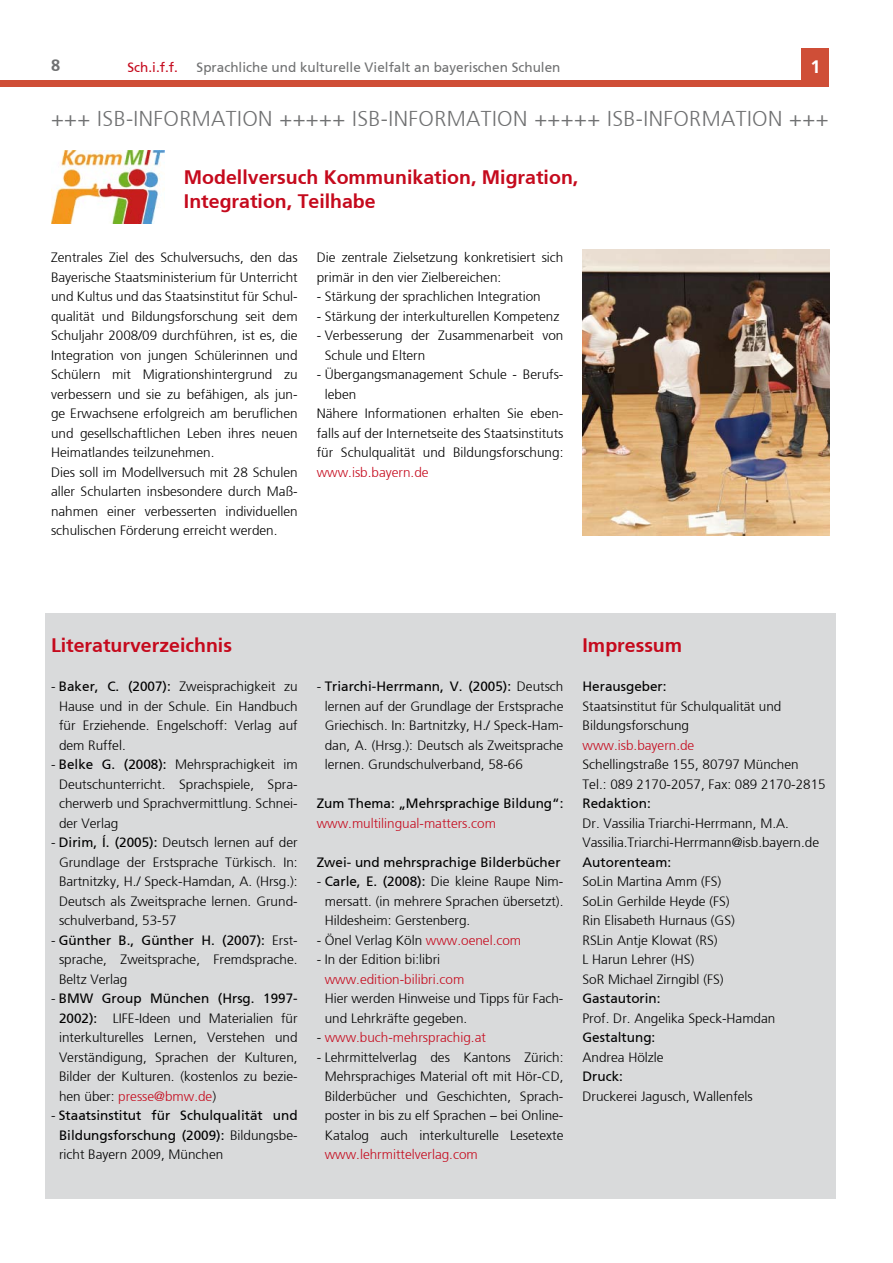
<style>
.page{position:relative;width:893px;height:1263px;background:#fff}
.page>*{position:absolute;margin:0;border:0;box-sizing:border-box;transform-origin:0 0}
.t1{font:300 21.45px "Frutiger";letter-spacing:.02em;color:#707172}
.t2{font:700 19.5px/24px "Frutiger";color:#c50a1d}
.t3{font:700 18px "Frutiger";color:#fff}
.t4{font:700 16.5px "Frutiger";color:#707172}
.t5{font:300 13.5px/19.5px "Frutiger";color:#000}
.t6{font:13.5px/19.5px "Frutiger Roman";color:#000;text-align:center}
.t7{font:300 13.5px "Frutiger";color:#c50a1d}
.t8{font:13.5px "Frutiger Roman";color:#707172}
.t9{font:13.5px "Frutiger Roman";color:#c50a1d}
.s1{font-family:"Frutiger Roman";font-weight:400}
.s2{font-family:"Frutiger";font-weight:300}
.s3{color:#c50a1d}
.s4{color:#000}
</style>
<div class="page">
<div style="left:0;top:80px;width:829px;height:7px;background:#cf4e37"></div>
<div style="left:801px;top:49px;width:28px;height:38px;background:#cf4e37"></div>
<div style="left:45px;top:613px;width:791px;height:585px;background:#d9dadb"></div>
<img style="left:51px;top:150px;width:114px;height:73px">
<img style="left:583px;top:250px;width:246px;height:285px">
<p class="t4" style="left:51px;top:55px;width:11px">8</p>
<p class="t9" style="left:128px;top:60px;width:52px">Sch.i.f.f.</p>
<p class="t8" style="left:197px;top:60px;width:365px">Sprachliche und kulturelle Vielfalt an bayerischen Schulen</p>
<h3 class="t3" style="left:810px;top:57px;width:12px">1</h3>
<h1 class="t1" style="left:51px;top:106px;width:779px">+++ ISB-INFORMATION +++++ ISB-INFORMATION +++++ ISB-INFORMATION +++</h1>
<h2 class="t2" style="left:184px;top:166px;width:396px">Modellversuch Kommunikation, Migration,<br>Integration, Teilhabe</h2>
<p class="t5" style="left:317px;top:248px;width:248px">Die zentrale Zielsetzung konkretisiert sich primär in den vier Zielbereichen:</p>
<p class="t5" style="left:317px;top:287px;width:225px">- Stärkung der sprachlichen Integration</p>
<p class="t5" style="left:317px;top:307px;width:244px">- Stärkung der interkulturellen Kompetenz</p>
<p class="t5" style="left:325px;top:326px;width:240px;text-indent:-8px">- Verbesserung der Zusammenarbeit von<br>Schule und Eltern</p>
<p class="t5" style="left:317px;top:365px;width:248px">- Übergangsmanagement Schule - Berufs-</p>
<p class="t5" style="left:325px;top:385px;width:33px">leben</p>
<p class="t5" style="left:317px;top:404px;width:248px">Nähere Informationen erhalten Sie eben-</p>
<p class="t5" style="left:317px;top:424px;width:248px">falls auf der Internetseite des Staatsinstituts</p>
<p class="t5" style="left:317px;top:443px;width:248px">für Schulqualität und Bildungsforschung:</p>
<p class="t7" style="left:317px;top:464px;width:113px">www.isb.bayern.de</p>
<p class="t5" style="left:51px;top:248px;width:248px">Zentrales Ziel des Schulversuchs, den das Bayerische Staatsministerium für Unterricht und Kultus und das Staatsinstitut für Schul&shy;qualität und Bildungsforschung seit dem Schuljahr 2008/09 durchführen, ist es, die Integration von jungen Schülerinnen und Schülern mit Migrationshintergrund zu verbessern und sie zu befähigen, als jun&shy;ge Erwachsene erfolgreich am beruflichen und gesellschaftlichen Leben ihres neuen Heimatlandes teilzunehmen.<br>Dies soll im Modellversuch mit 28 Schulen aller Schularten insbesondere durch Maß&shy;nahmen einer verbesserten individuellen schulischen Förderung erreicht werden.</p>
<h2 class="t2" style="left:51px;top:634px;width:182px">Literaturverzeichnis</h2>
<p class="t5" style="left:59px;top:677px;width:240px;text-align:justify;text-indent:-8px">- <span class="s1">Baker, C. (2007):</span> Zweisprachigkeit zu Hause und in der Schule. Ein Handbuch für Erziehende. Engelschoff: Verlag auf dem Ruffel.</p>
<p class="t5" style="left:59px;top:755px;width:240px;text-align:justify;text-indent:-8px">- <span class="s1">Belke G. (2008):</span> Mehrsprachigkeit im Deutschunterricht. Sprachspiele, Spra&shy;cherwerb und Sprachvermittlung. Schnei&shy;der Verlag</p>
<p class="t5" style="left:59px;top:833px;width:240px;text-align:justify;text-indent:-8px">- <span class="s1">Dirim, Í. (2005):</span> Deutsch lernen auf der Grundlage der Erstsprache Türkisch. In:<br>Bartnitzky, H./ Speck-Hamdan, A. (Hrsg.):<br>Deutsch als Zweitsprache lernen. Grund&shy;schulverband, 53-57</p>
<p class="t6" style="left:51px;top:930px;width:248px"><span class="s2">-</span> Günther B., Günther H. (2007): <span class="s2">Erst-</span></p>
<p class="t5" style="left:59px;top:950px;width:240px">sprache, Zweitsprache, Fremdsprache.<br>Beltz Verlag</p>
<p class="t6" style="left:51px;top:989px;width:248px"><span class="s2">-</span> BMW Group München (Hrsg. 1997-</p>
<p class="t5" style="left:59px;top:1008px;width:240px;text-align:justify"><span class="s1">2002):</span> LIFE-Ideen und Materialien für interkulturelles Lernen, Verstehen und Verständigung, Sprachen der Kulturen, Bilder der Kulturen. (kostenlos zu bezie&shy;hen über: <span class="s3">presse@bmw.de</span>)</p>
<p class="t6" style="left:51px;top:1106px;width:248px"><span class="s2">-</span> Staatsinstitut für Schulqualität und<br>Bildungsforschung (2009): <span class="s2">Bildungsbe-</span></p>
<p class="t5" style="left:59px;top:1145px;width:166px">richt Bayern 2009, München</p>
<p class="t6" style="left:317px;top:677px;width:248px"><span class="s2">-</span> Triarchi-Herrmann, V. (2005): <span class="s2">Deutsch</span></p>
<p class="t5" style="left:325px;top:697px;width:240px;text-align:justify">lernen auf der Grundlage der Erstsprache Griechisch. In: Bartnitzky, H./ Speck-Ham&shy;dan, A. (Hrsg.): Deutsch als Zweitsprache lernen. Grundschulverband, 58-66</p>
<p class="t6" style="left:317px;top:794px;width:248px">Zum Thema: „Mehrsprachige Bildung“:</p>
<p class="t7" style="left:317px;top:815px;width:181px">www.multilingual-matters.com</p>
<p class="t6" style="left:317px;top:852px;width:245px">Zwei- und mehrsprachige Bilderbücher</p>
<p class="t5" style="left:325px;top:872px;width:240px;text-align:justify;text-indent:-8px">- <span class="s1">Carle, E. (2008):</span> Die kleine Raupe Nim&shy;mersatt. (in mehrere Sprachen übersetzt).<br>Hildesheim: Gerstenberg.</p>
<p class="t5" style="left:317px;top:930px;width:206px">- Önel Verlag Köln <span class="s3">www.oenel.com</span></p>
<p class="t5" style="left:317px;top:950px;width:125px">- In der Edition bi:libri</p>
<p class="t7" style="left:325px;top:971px;width:141px">www.edition-bilibri.com</p>
<p class="t5" style="left:325px;top:989px;width:240px">Hier werden Hinweise und Tipps für Fach&shy;und Lehrkräfte gegeben.</p>
<p class="t7" style="left:317px;top:1030px;width:171px"><span class="s4">-</span> www.buch-mehrsprachig.at</p>
<p class="t5" style="left:317px;top:1047px;width:248px;text-align:center">- Lehrmittelverlag des Kantons Zürich:<br>Mehrsprachiges Material oft mit Hör-CD, Bilderbücher und Geschichten, Sprach&shy;poster in bis zu elf Sprachen – bei Online-Katalog auch interkulturelle Lesetexte</p>
<p class="t7" style="left:325px;top:1147px;width:154px">www.lehrmittelverlag.com</p>
<h2 class="t2" style="left:583px;top:634px;width:101px">Impressum</h2>
<p class="t6" style="left:583px;top:677px;width:86px">Herausgeber:</p>
<p class="t5" style="left:583px;top:697px;width:200px">Staatsinstitut für Schulqualität und<br>Bildungsforschung</p>
<p class="t7" style="left:583px;top:737px;width:113px">www.isb.bayern.de</p>
<p class="t5" style="left:583px;top:755px;width:245px">Schellingstraße 155, 80797 München<br>Tel.: 089 2170-2057, Fax: 089 2170-2815</p>
<p class="t6" style="left:583px;top:794px;width:70px">Redaktion:</p>
<p class="t5" style="left:583px;top:814px;width:238px">Dr. Vassilia Triarchi-Herrmann, M.A.<br>Vassilia.Triarchi-Herrmann@isb.bayern.de</p>
<p class="t6" style="left:583px;top:852px;width:90px">Autorenteam:</p>
<p class="t5" style="left:583px;top:872px;width:154px">SoLin Martina Amm (FS)<br>SoLin Gerhilde Heyde (FS)<br>Rin Elisabeth Hurnaus (GS)<br>RSLin Antje Klowat (RS)<br>L Harun Lehrer (HS)<br>SoR Michael Zirngibl (FS)</p>
<p class="t6" style="left:583px;top:989px;width:80px">Gastautorin:</p>
<p class="t5" style="left:583px;top:1008px;width:194px">Prof. Dr. Angelika Speck-Hamdan</p>
<p class="t6" style="left:583px;top:1028px;width:74px">Gestaltung:</p>
<p class="t5" style="left:583px;top:1047px;width:83px">Andrea Hölzle</p>
<p class="t6" style="left:583px;top:1067px;width:42px">Druck:</p>
<p class="t5" style="left:583px;top:1086px;width:172px">Druckerei Jagusch, Wallenfels</p>
</div>
